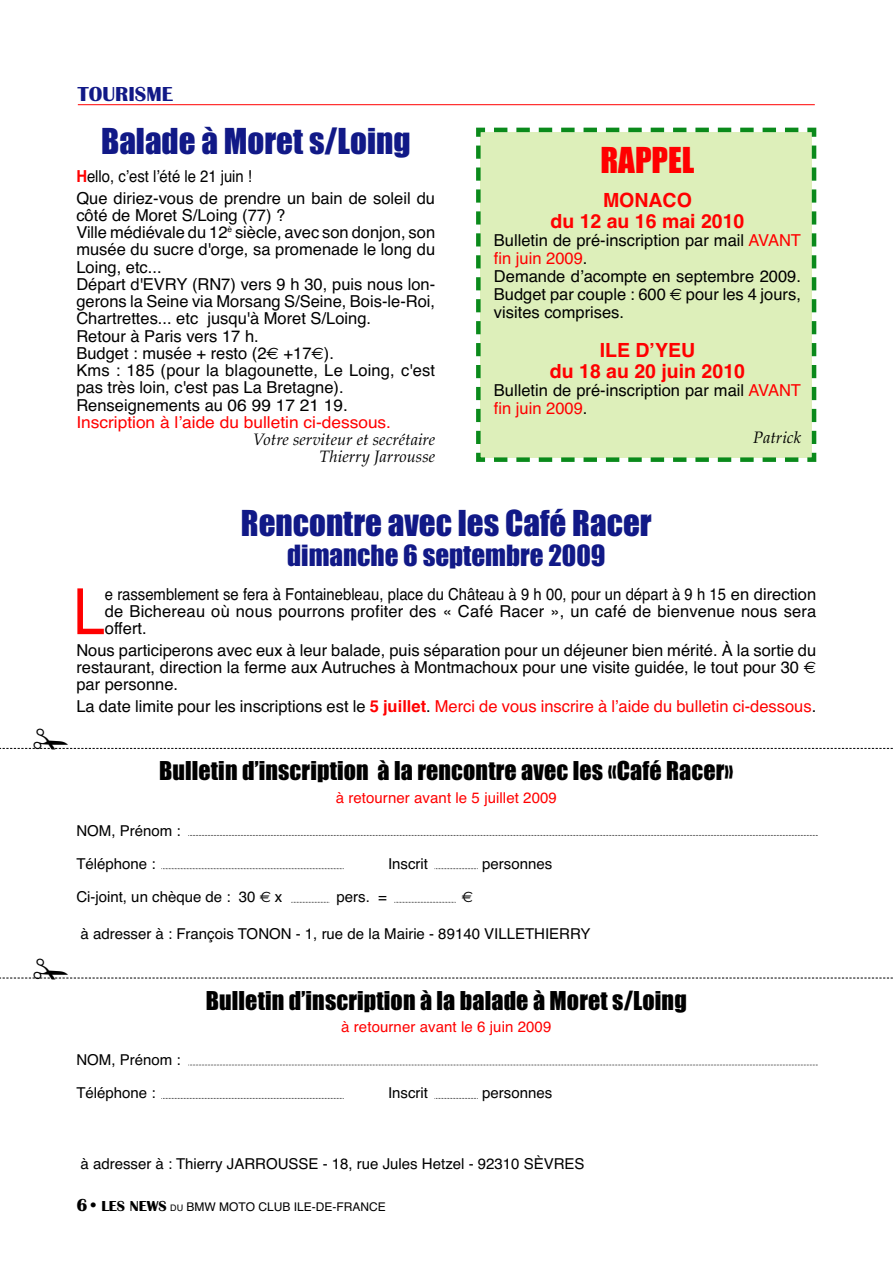
<style>
.page{position:relative;width:893px;height:1263px;background:#fff}
.page>*{position:absolute;margin:0;border:0;box-sizing:border-box;transform-origin:0 0}
.t1{font:63.75px "Helvetica";color:#f00;scale:.9 1}
.t2{font:33px "Impact";color:#111987}
.t3{font:33px "Impact";color:#f00}
.t4{font:27px "Impact";color:#111987}
.t5{font:24px "Impact";letter-spacing:.005em;color:#000}
.t6{font:700 21px "Britannic";color:#111987}
.t7{font:700 19.5px/21px "Helvetica";color:#f00;text-align:center}
.t8{font:16.5px/17.2px "Helvetica";color:#000}
.t9{font:16.5px/17.2px "Helvetica";color:#000;scale:.9 1}
.t10{font:16.5px "Helvetica";color:#f00}
.t11{font:italic 16.5px/17.2px "Palatino";color:#000;text-align:right}
.t12{font:16.5px "Helvetica";color:#f00;scale:1.05 1}
.t13{font:15px "Helvetica";color:#000}
.t14{font:15px "Helvetica";letter-spacing:.005em;color:#f00}
.t15{font:15px "Euro Sans";color:#000}
.t16{font:12px "Helvetica";color:#000}
.s1{font-weight:700;color:#f00}
.s2{font-family:"Euro Sans"}
.s3{color:#f00}
.s4{color:#000}
.s5{font-weight:700}
.s6{font-family:"Britannic";font-weight:700;font-size:18px}
.s7{font-family:"Britannic";font-weight:700;font-size:15px}
.s8{font-size:9px}
</style>
<div class="page">
<hr style="left:78px;top:104px;width:737px;height:1px;background:#f00">
<div style="left:476px;top:127px;width:341px;height:335px;background:#ddefba"></div>
<svg style="left:188px;top:835px;width:630px;height:1px"></svg>
<svg style="left:161px;top:868px;width:183px;height:1px"></svg>
<svg style="left:434px;top:868px;width:44px;height:1px"></svg>
<svg style="left:291px;top:902px;width:38px;height:1px"></svg>
<svg style="left:394px;top:902px;width:62px;height:1px"></svg>
<svg style="left:188px;top:1065px;width:630px;height:1px"></svg>
<svg style="left:161px;top:1098px;width:183px;height:1px"></svg>
<svg style="left:434px;top:1098px;width:44px;height:1px"></svg>
<svg style="left:0;top:747px;width:893px;height:2px"></svg>
<svg style="left:0;top:977px;width:893px;height:2px"></svg>
<p class="t6" style="left:78px;top:87px;width:97px">TOURISME</p>
<h2 class="t2" style="left:101px;top:130px;width:311px">Balade à Moret s/Loing</h2>
<p class="t9" style="left:76px;top:167px;width:400px;line-height:21.5px"><span class="s1">H</span>ello, c’est l’été le 21 juin !<br>Que diriez-vous de prendre un bain de soleil du</p>
<p class="t8" style="left:76px;top:208px;width:360px">côté de Moret S/Loing (77) ?<br>Ville médiévale du 12<sup>è</sup> siècle, avec son donjon, son musée du sucre d'orge, sa promenade le long du Loing, etc...<br>Départ d'EVRY (RN7) vers 9 h 30, puis nous lon&shy;gerons la Seine via Morsang S/Seine, Bois-le-Roi, Chartrettes... etc jusqu'à Moret S/Loing.<br>Retour à Paris vers 17 h.<br>Budget : musée + resto (2<span class="s2">€</span> +17<span class="s2">€</span>).<br>Kms : 185 (pour la blagounette, Le Loing, c'est pas très loin, c'est pas La Bretagne).<br>Renseignements au 06 99 17 21 19.</p>
<p class="t12" style="left:76px;top:416px;width:301px">Inscription à l’aide du bulletin ci-dessous.</p>
<p class="t11" style="left:253px;top:433px;width:184px">Votre serviteur et secrétaire<br>Thierry Jarrousse</p>
<h2 class="t3" style="left:600px;top:149px;width:95px">RAPPEL</h2>
<p class="t7" style="left:550px;top:192px;width:195px">MONACO<br>du 12 au 16 mai 2010</p>
<p class="t8" style="left:494px;top:233px;width:309px;line-height:18px">Bulletin de pré-inscription par mail <span class="s3">AVANT fin juin 2009</span>.<br>Demande d’acompte en septembre 2009.<br>Budget par couple : 600 <span class="s2">€</span> pour les 4 jours, visites comprises.</p>
<p class="t7" style="left:550px;top:341px;width:197px">ILE D’YEU<br>du 18 au 20 juin 2010</p>
<p class="t8" style="left:494px;top:382px;width:309px;line-height:18px">Bulletin de pré-inscription par mail <span class="s3">AVANT fin juin 2009</span>.</p>
<p class="t11" style="left:753px;top:430px;width:49px">Patrick</p>
<h2 class="t2" style="left:241px;top:513px;width:412px">Rencontre avec les Café Racer</h2>
<h3 class="t4" style="left:287px;top:547px;width:320px">dimanche 6 septembre 2009</h3>
<h1 class="t1" style="left:73px;top:588px;width:37px">L</h1>
<p class="t9" style="left:105px;top:587px;width:792px;text-align:justify">e rassemblement se fera à Fontainebleau, place du Château à 9 h 00, pour un départ à 9 h 15 en direction de Bichereau où nous pourrons profiter des « Café Racer », un café de bienvenue nous sera offert.</p>
<p class="t8" style="left:76px;top:643px;width:741px;text-align:justify">Nous participerons avec eux à leur balade, puis séparation pour un déjeuner bien mérité. À la sortie du restaurant, direction la ferme aux Autruches à Montmachoux pour une visite guidée, le tout pour 30 <span class="s2">€ </span>par personne.</p>
<p class="t10" style="left:76px;top:700px;width:741px"><span class="s4">La date limite pour les inscriptions est le</span> <span class="s5">5 juillet</span><span class="s4">.</span> Merci de vous inscrire à l’aide du bulletin ci-dessous<span class="s4">.</span></p>
<h3 class="t5" style="left:159px;top:763px;width:576px">Bulletin d’inscription à la rencontre avec les «Café Racer»</h3>
<p class="t14" style="left:336px;top:792px;width:223px">à retourner avant le 5 juillet 2009</p>
<p class="t13" style="left:76px;top:825px;width:106px">NOM, Prénom :</p>
<p class="t13" style="left:76px;top:858px;width:81px">Téléphone :</p>
<p class="t13" style="left:388px;top:858px;width:41px">Inscrit</p>
<p class="t13" style="left:482px;top:858px;width:72px">personnes</p>
<p class="t13" style="left:76px;top:891px;width:207px">Ci-joint, un chèque de : 30 <span class="s2">€</span> x</p>
<p class="t13" style="left:336px;top:891px;width:52px">pers. =</p>
<p class="t15" style="left:462px;top:888px;width:13px">€</p>
<p class="t13" style="left:80px;top:928px;width:512px">à adresser à : François TONON - 1, rue de la Mairie - 89140 VILLETHIERRY</p>
<h3 class="t5" style="left:206px;top:993px;width:482px">Bulletin d’inscription à la balade à Moret s/Loing</h3>
<p class="t14" style="left:341px;top:1021px;width:212px">à retourner avant le 6 juin 2009</p>
<p class="t13" style="left:76px;top:1054px;width:106px">NOM, Prénom :</p>
<p class="t13" style="left:76px;top:1087px;width:81px">Téléphone :</p>
<p class="t13" style="left:388px;top:1087px;width:41px">Inscrit</p>
<p class="t13" style="left:482px;top:1087px;width:72px">personnes</p>
<p class="t13" style="left:80px;top:1158px;width:505px">à adresser à : Thierry JARROUSSE - 18, rue Jules Hetzel - 92310 SÈVRES</p>
<p class="t16" style="left:76px;top:1203px;width:311px"><span class="s6">6 •</span> <span class="s7">LES NEWS</span> <span class="s8">DU</span> BMW MOTO CLUB ILE-DE-FRANCE</p>
</div>
